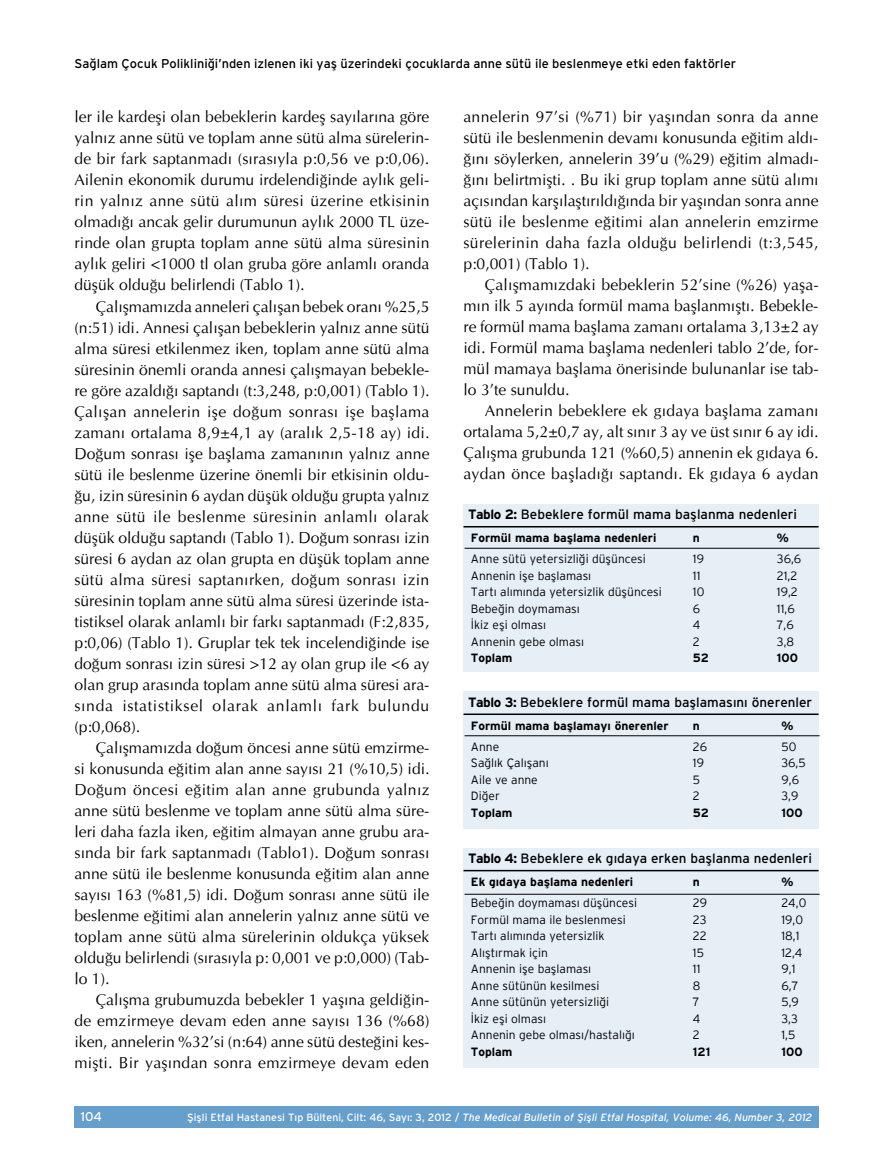
<style>
.page{position:relative;width:893px;height:1170px;background:#fff}
.page>*{position:absolute;margin:0;border:0;box-sizing:border-box;transform-origin:0 0}
.t1{font:15.75px/21px "Optima";letter-spacing:.01em;color:#000;text-align:justify}
.t2{font:13.5px "Interstate";color:#000}
.t3{font:12.75px "Interstate";color:#000}
.t4{font:12.75px "Interstate";color:#fff}
.t5{font:300 12px "Interstate";color:#000}
.t6{font:700 12px "Interstate";color:#000}
.t7{font:italic 10.5px "Interstate";color:#fff}
.s1{font-weight:700}
.s2{font-style:normal}
</style>
<div class="page">
<div style="left:74px;top:1106px;width:745px;height:21px;background:#669ecc"></div>
<div style="left:463px;top:504px;width:356px;height:35px;background:#e6eff6"></div>
<div style="left:463px;top:527px;width:356px;height:145px;background:#e6eff6"></div>
<hr style="left:463px;top:526px;width:356px;height:1px;background:#000">
<hr style="left:465px;top:548px;width:355px;height:1px;background:#000">
<div style="left:463px;top:691px;width:356px;height:36px;background:#e6eff6"></div>
<div style="left:463px;top:715px;width:356px;height:113px;background:#e6eff6"></div>
<hr style="left:463px;top:713px;width:356px;height:2px;background:#000">
<hr style="left:465px;top:735px;width:355px;height:1px;background:#000">
<div style="left:463px;top:848px;width:356px;height:35px;background:#e6eff6"></div>
<div style="left:463px;top:871px;width:356px;height:196px;background:#e6eff6"></div>
<hr style="left:463px;top:869px;width:356px;height:2px;background:#000">
<hr style="left:465px;top:893px;width:355px;height:1px;background:#000">
<p class="t3" style="left:74px;top:57px;width:663px">Sağlam Çocuk Polikliniği’nden izlenen iki yaş üzerindeki çocuklarda anne sütü ile beslenmeye etki eden faktörler</p>
<p class="t1" style="left:74px;top:107px;width:357px">ler ile kardeşi olan bebeklerin kardeş sayılarına göre yalnız anne sütü ve toplam anne sütü alma sürelerin&shy;de bir fark saptanmadı (sırasıyla p:0,56 ve p:0,06).<br>Ailenin ekonomik durumu irdelendiğinde aylık geli&shy;rin yalnız anne sütü alım süresi üzerine etkisinin olmadığı ancak gelir durumunun aylık 2000 TL üze&shy;rinde olan grupta toplam anne sütü alma süresinin aylık geliri &lt;1000 tl olan gruba göre anlamlı oranda düşük olduğu belirlendi (Tablo 1).</p>
<p class="t1" style="left:74px;top:296px;width:357px;text-indent:21px">Çalışmamızda anneleri çalışan bebek oranı %25,5 (n:51) idi. Annesi çalışan bebeklerin yalnız anne sütü alma süresi etkilenmez iken, toplam anne sütü alma süresinin önemli oranda annesi çalışmayan bebekle&shy;re göre azaldığı saptandı (t:3,248, p:0,001) (Tablo 1).<br>Çalışan annelerin işe doğum sonrası işe başlama zamanı ortalama 8,9±4,1 ay (aralık 2,5-18 ay) idi.<br>Doğum sonrası işe başlama zamanının yalnız anne sütü ile beslenme üzerine önemli bir etkisinin oldu&shy;ğu, izin süresinin 6 aydan düşük olduğu grupta yalnız anne sütü ile beslenme süresinin anlamlı olarak düşük olduğu saptandı (Tablo 1). Doğum sonrası izin süresi 6 aydan az olan grupta en düşük toplam anne sütü alma süresi saptanırken, doğum sonrası izin süresinin toplam anne sütü alma süresi üzerinde ista&shy;tistiksel olarak anlamlı bir farkı saptanmadı (F:2,835, p:0,06) (Tablo 1). Gruplar tek tek incelendiğinde ise doğum sonrası izin süresi &gt;12 ay olan grup ile &lt;6 ay olan grup arasında toplam anne sütü alma süresi ara&shy;sında istatistiksel olarak anlamlı fark bulundu (p:0,068).</p>
<p class="t1" style="left:74px;top:736px;width:357px;text-indent:21px">Çalışmamızda doğum öncesi anne sütü emzirme&shy;si konusunda eğitim alan anne sayısı 21 (%10,5) idi.<br>Doğum öncesi eğitim alan anne grubunda yalnız anne sütü beslenme ve toplam anne sütü alma süre&shy;leri daha fazla iken, eğitim almayan anne grubu ara&shy;sında bir fark saptanmadı (Tablo1). Doğum sonrası anne sütü ile beslenme konusunda eğitim alan anne sayısı 163 (%81,5) idi. Doğum sonrası anne sütü ile beslenme eğitimi alan annelerin yalnız anne sütü ve toplam anne sütü alma sürelerinin oldukça yüksek olduğu belirlendi (sırasıyla p: 0,001 ve p:0,000) (Tab&shy;lo 1).</p>
<p class="t1" style="left:74px;top:988px;width:357px;text-indent:21px">Çalışma grubumuzda bebekler 1 yaşına geldiğin&shy;de emzirmeye devam eden anne sayısı 136 (%68) iken, annelerin %32’si (n:64) anne sütü desteğini kes&shy;mişti. Bir yaşından sonra emzirmeye devam eden</p>
<p class="t1" style="left:463px;top:106px;width:357px">annelerin 97’si (%71) bir yaşından sonra da anne sütü ile beslenmenin devamı konusunda eğitim aldı&shy;ğını söylerken, annelerin 39’u (%29) eğitim almadı&shy;ğını belirtmişti. . Bu iki grup toplam anne sütü alımı açısından karşılaştırıldığında bir yaşından sonra anne sütü ile beslenme eğitimi alan annelerin emzirme sürelerinin daha fazla olduğu belirlendi (t:3,545, p:0,001) (Tablo 1).</p>
<p class="t1" style="left:463px;top:274px;width:357px;text-indent:21px">Çalışmamızdaki bebeklerin 52’sine (%26) yaşa&shy;mın ilk 5 ayında formül mama başlanmıştı. Bebekle&shy;re formül mama başlama zamanı ortalama 3,13±2 ay idi. Formül mama başlama nedenleri tablo 2’de, for&shy;mül mamaya başlama önerisinde bulunanlar ise tab&shy;lo 3’te sunuldu.</p>
<p class="t1" style="left:463px;top:400px;width:357px;text-indent:21px">Annelerin bebeklere ek gıdaya başlama zamanı ortalama 5,2±0,7 ay, alt sınır 3 ay ve üst sınır 6 ay idi.<br>Çalışma grubunda 121 (%60,5) annenin ek gıdaya 6. aydan önce başladığı saptandı. Ek gıdaya 6 aydan</p>
<p class="t2" style="left:468px;top:506px;width:331px"><span class="s1">Tablo 2:</span> Bebeklere formül mama başlanma nedenleri</p>
<p class="t6" style="left:471px;top:531px;width:187px">Formül mama başlama nedenleri</p>
<p class="t6" style="left:693px;top:531px;width:9px">n</p>
<p class="t6" style="left:777px;top:531px;width:13px">%</p>
<p class="t5" style="left:471px;top:552px;width:176px">Anne sütü yetersizliği düşüncesi</p>
<p class="t5" style="left:693px;top:552px;width:13px">19</p>
<p class="t5" style="left:777px;top:552px;width:26px">36,6</p>
<p class="t5" style="left:471px;top:568px;width:122px">Annenin işe başlaması</p>
<p class="t5" style="left:693px;top:568px;width:9px">11</p>
<p class="t5" style="left:777px;top:568px;width:22px">21,2</p>
<p class="t5" style="left:471px;top:585px;width:192px">Tartı alımında yetersizlik düşüncesi</p>
<p class="t5" style="left:693px;top:585px;width:13px">10</p>
<p class="t5" style="left:777px;top:585px;width:22px">19,2</p>
<p class="t5" style="left:471px;top:601px;width:110px">Bebeğin doymaması</p>
<p class="t5" style="left:693px;top:601px;width:9px">6</p>
<p class="t5" style="left:777px;top:601px;width:19px">11,6</p>
<p class="t5" style="left:471px;top:618px;width:77px">İkiz eşi olması</p>
<p class="t5" style="left:693px;top:618px;width:9px">4</p>
<p class="t5" style="left:777px;top:618px;width:18px">7,6</p>
<p class="t5" style="left:471px;top:634px;width:115px">Annenin gebe olması</p>
<p class="t5" style="left:693px;top:634px;width:8px">2</p>
<p class="t5" style="left:777px;top:634px;width:19px">3,8</p>
<p class="t6" style="left:471px;top:651px;width:43px">Toplam</p>
<p class="t6" style="left:693px;top:651px;width:18px">52</p>
<p class="t6" style="left:777px;top:651px;width:23px">100</p>
<p class="t2" style="left:468px;top:694px;width:346px"><span class="s1">Tablo 3:</span> Bebeklere formül mama başlamasını önerenler</p>
<p class="t6" style="left:471px;top:718px;width:199px">Formül mama başlamayı önerenler</p>
<p class="t6" style="left:693px;top:718px;width:9px">n</p>
<p class="t6" style="left:781px;top:718px;width:13px">%</p>
<p class="t5" style="left:471px;top:739px;width:30px">Anne</p>
<p class="t5" style="left:693px;top:739px;width:16px">26</p>
<p class="t5" style="left:781px;top:739px;width:16px">50</p>
<p class="t5" style="left:471px;top:756px;width:79px">Sağlık Çalışanı</p>
<p class="t5" style="left:693px;top:756px;width:13px">19</p>
<p class="t5" style="left:781px;top:756px;width:26px">36,5</p>
<p class="t5" style="left:471px;top:772px;width:68px">Aile ve anne</p>
<p class="t5" style="left:693px;top:772px;width:9px">5</p>
<p class="t5" style="left:781px;top:772px;width:19px">9,6</p>
<p class="t5" style="left:471px;top:789px;width:30px">Diğer</p>
<p class="t5" style="left:693px;top:789px;width:8px">2</p>
<p class="t5" style="left:781px;top:789px;width:19px">3,9</p>
<p class="t6" style="left:471px;top:805px;width:43px">Toplam</p>
<p class="t6" style="left:693px;top:805px;width:18px">52</p>
<p class="t6" style="left:781px;top:805px;width:23px">100</p>
<p class="t2" style="left:468px;top:850px;width:346px"><span class="s1">Tablo 4:</span> Bebeklere ek gıdaya erken başlanma nedenleri</p>
<p class="t6" style="left:471px;top:875px;width:164px">Ek gıdaya başlama nedenleri</p>
<p class="t6" style="left:693px;top:875px;width:9px">n</p>
<p class="t6" style="left:781px;top:875px;width:13px">%</p>
<p class="t5" style="left:471px;top:896px;width:168px">Bebeğin doymaması düşüncesi</p>
<p class="t5" style="left:693px;top:896px;width:16px">29</p>
<p class="t5" style="left:781px;top:896px;width:26px">24,0</p>
<p class="t5" style="left:471px;top:912px;width:156px">Formül mama ile beslenmesi</p>
<p class="t5" style="left:693px;top:912px;width:15px">23</p>
<p class="t5" style="left:781px;top:912px;width:23px">19,0</p>
<p class="t5" style="left:471px;top:929px;width:135px">Tartı alımında yetersizlik</p>
<p class="t5" style="left:693px;top:929px;width:15px">22</p>
<p class="t5" style="left:781px;top:929px;width:19px">18,1</p>
<p class="t5" style="left:471px;top:945px;width:79px">Alıştırmak için</p>
<p class="t5" style="left:693px;top:945px;width:13px">15</p>
<p class="t5" style="left:781px;top:945px;width:22px">12,4</p>
<p class="t5" style="left:471px;top:962px;width:122px">Annenin işe başlaması</p>
<p class="t5" style="left:693px;top:962px;width:9px">11</p>
<p class="t5" style="left:781px;top:962px;width:15px">9,1</p>
<p class="t5" style="left:471px;top:978px;width:130px">Anne sütünün kesilmesi</p>
<p class="t5" style="left:693px;top:978px;width:9px">8</p>
<p class="t5" style="left:781px;top:978px;width:18px">6,7</p>
<p class="t5" style="left:471px;top:995px;width:140px">Anne sütünün yetersizliği</p>
<p class="t5" style="left:693px;top:995px;width:8px">7</p>
<p class="t5" style="left:781px;top:995px;width:19px">5,9</p>
<p class="t5" style="left:471px;top:1011px;width:77px">İkiz eşi olması</p>
<p class="t5" style="left:693px;top:1011px;width:9px">4</p>
<p class="t5" style="left:781px;top:1011px;width:18px">3,3</p>
<p class="t5" style="left:471px;top:1028px;width:165px">Annenin gebe olması/hastalığı</p>
<p class="t5" style="left:693px;top:1028px;width:8px">2</p>
<p class="t5" style="left:781px;top:1028px;width:15px">1,5</p>
<p class="t6" style="left:471px;top:1044px;width:43px">Toplam</p>
<p class="t6" style="left:693px;top:1044px;width:19px">121</p>
<p class="t6" style="left:781px;top:1044px;width:23px">100</p>
<p class="t4" style="left:81px;top:1108px;width:23px">104</p>
<p class="t7" style="left:187px;top:1110px;width:626px"><span class="s2">Şişli Etfal Hastanesi T›p Bülteni, Cilt: 46, Say›: 3, 2012 /</span> The Medical Bulletin of Şişli Etfal Hospital, Volume: 46, Number 3, 2012</p>
</div>
